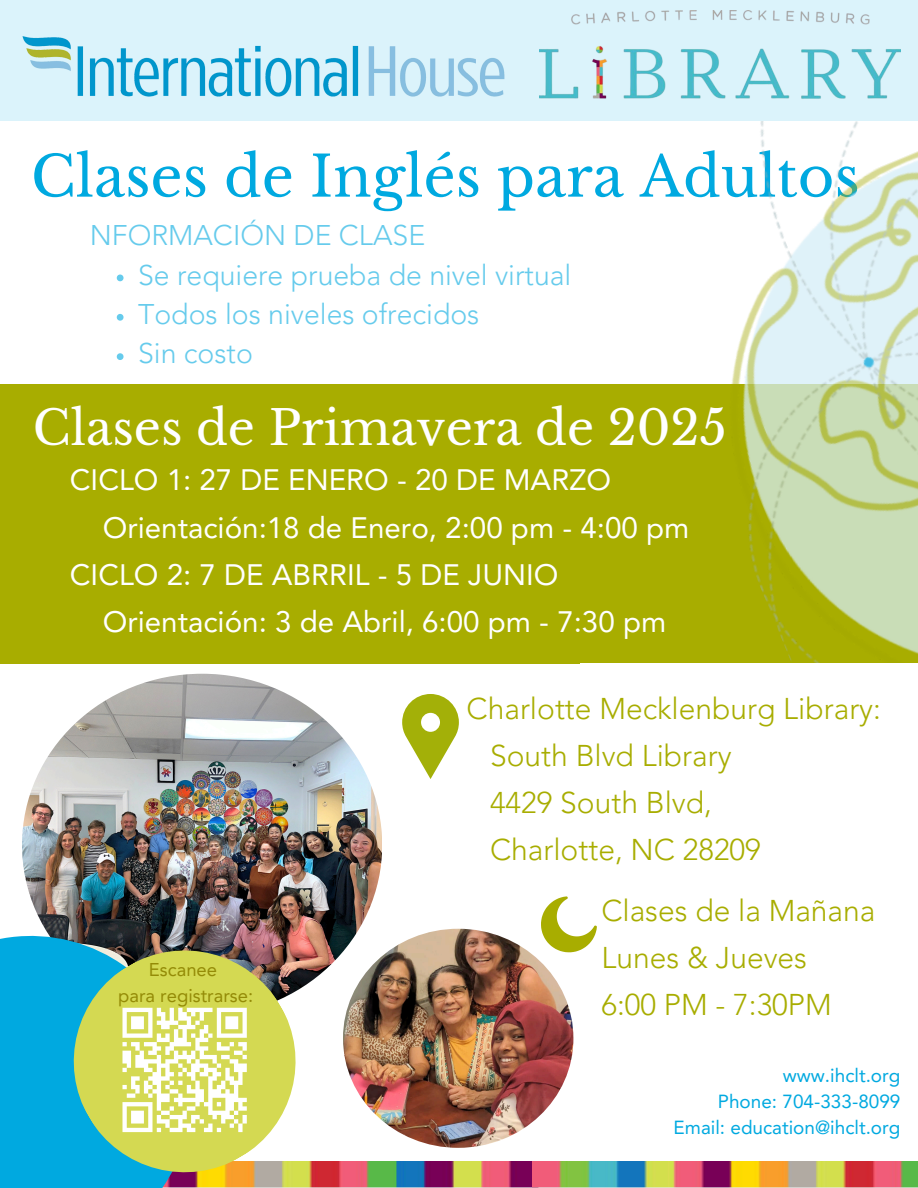
<style>
.page{position:relative;width:918px;height:1188px;background:#fff}
.page>*{position:absolute;margin:0;border:0;box-sizing:border-box;transform-origin:0 0}
.t1{font:55.95px "Libre Baskerville";color:#00a9e0}
.t2{font:47.25px "Libre Baskerville";color:#fff}
.t3{font:300 30px/47.2px "Avenir LT Pro";color:#a8ad00}
.t4{font:29.55px "Avenir LT Pro";color:#fff}
.t5{font:300 28.5px "Avenir LT Pro";color:#66cbec}
.t6{font:18.9px "Avenir LT Pro";color:#00a9e0}
.t7{font:18.45px "Avenir LT Pro";color:#948b07}
</style>
<div class="page">
<div style="left:0;top:384px;width:918px;height:280px;background:#a8ad00"></div>
<img style="left:580px;top:121px;width:338px;height:543px">
<div style="left:0;top:0;width:918px;height:121px;background:#dbf3fb"></div>
<img style="left:22px;top:36px;width:483px;height:61px">
<img style="left:22px;top:674px;width:360px;height:342px;border-radius:50%">
<img style="left:540px;top:11px;width:361px;height:88px">
<svg style="left:117px;top:275px;width:7px;height:6px"></svg>
<svg style="left:117px;top:314px;width:7px;height:7px"></svg>
<svg style="left:117px;top:353px;width:7px;height:7px"></svg>
<img style="left:311px;top:1162px;width:222px;height:26px">
<svg style="left:0;top:913px;width:214px;height:275px;background:#1998c2"></svg>
<svg style="left:58px;top:935px;width:253px;height:253px;background:#96b886"></svg>
<div style="left:114px;top:999px;width:141px;height:142px;background:#d4d952"></div>
<svg style="left:122px;top:1007px;width:125px;height:126px"></svg>
<img style="left:533px;top:1162px;width:385px;height:26px">
<img style="left:343px;top:929px;width:230px;height:219px;border-radius:50%">
<svg style="left:541px;top:896px;width:56px;height:56px"></svg>
<svg style="left:402px;top:694px;width:57px;height:85px"></svg>
<p class="t1" style="left:31px;top:142px;width:830px">Clases de Inglés para Adultos</p>
<h1 class="t5" style="left:90px;top:224px;width:337px">NFORMACIÓN DE CLASE</h1>
<h3 class="t5" style="left:138px;top:263px;width:435px">Se requiere prueba de nivel virtual</h3>
<p class="t5" style="left:138px;top:302px;width:343px">Todos los niveles ofrecidos</p>
<p class="t5" style="left:138px;top:342px;width:116px">Sin costo</p>
<p class="t2" style="left:33px;top:399px;width:695px">Clases de Primavera de 2025</p>
<p class="t4" style="left:70px;top:468px;width:543px">CICLO 1: 27 DE ENERO - 20 DE MARZO</p>
<p class="t4" style="left:103px;top:515px;width:588px">Orientación:18 de Enero, 2:00 pm - 4:00 pm</p>
<p class="t4" style="left:70px;top:563px;width:490px">CICLO 2: 7 DE ABRRIL - 5 DE JUNIO</p>
<p class="t4" style="left:103px;top:610px;width:565px">Orientación: 3 de Abril, 6:00 pm - 7:30 pm</p>
<p class="t7" style="left:149px;top:962px;width:70px">Escanee</p>
<h4 class="t7" style="left:118px;top:988px;width:137px">para registrarse:</h4>
<p class="t3" style="left:490px;top:687px;width:392px;text-indent:-23px">Charlotte Mecklenburg Library:<br>South Blvd Library<br>4429 South Blvd,<br>Charlotte, NC 28209</p>
<h4 class="t3" style="left:601px;top:890px;width:275px">Clases de la Mañana<br>Lunes &amp; Jueves<br>6:00 PM - 7:30PM</h4>
<h2 class="t6" style="left:783px;top:1068px;width:119px">www.ihclt.org</h2>
<h4 class="t6" style="left:718px;top:1093px;width:184px">Phone: 704-333-8099</h4>
<p class="t6" style="left:674px;top:1119px;width:228px">Email: education@ihclt.org</p>
</div>
